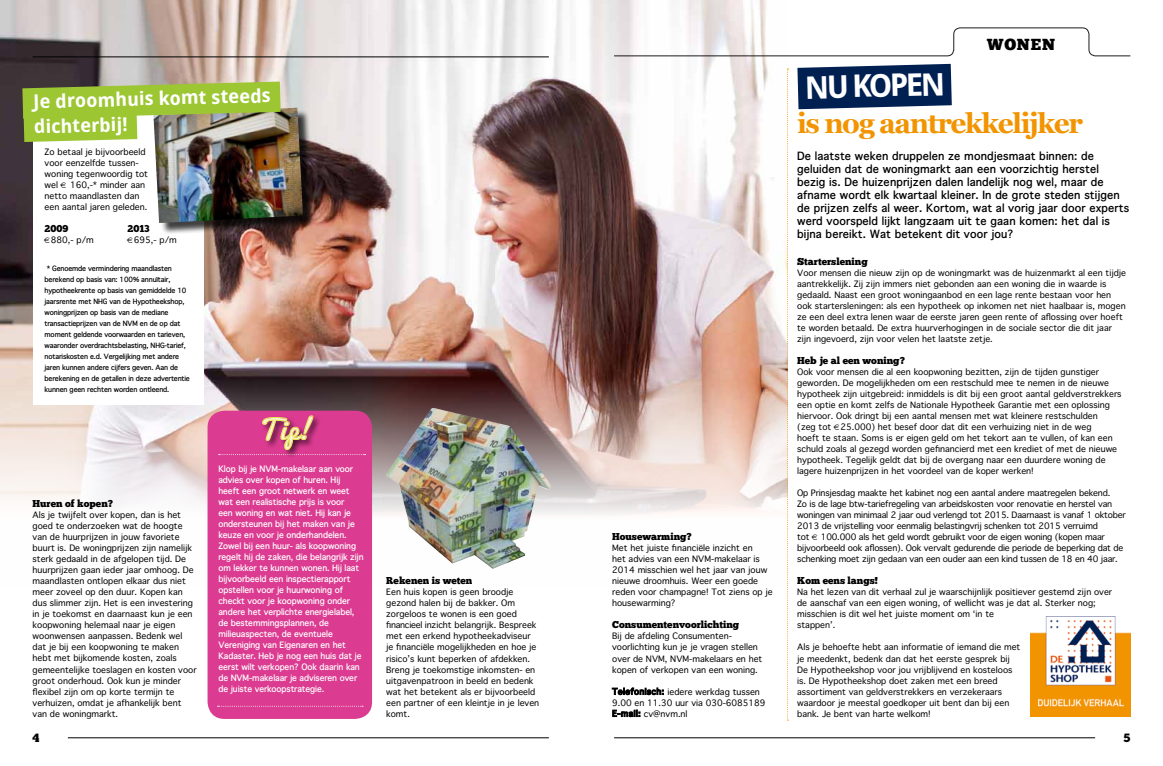
<style>
.page{position:relative;width:1163px;height:766px;background:#fff}
.page>*{position:absolute;margin:0;border:0;box-sizing:border-box;transform-origin:0 0}
.t1{font:700 31.1px "Droid Sans";color:#fff}
.t2{font:700 28px "Georgia";letter-spacing:-.05em;color:#f29400}
.t3{font:26.2px "Pacifico";color:#f8f7cc;scale:1.05 1}
.t4{font:700 18.8px/24.5px "Droid Sans";color:#fff}
.t5{font:16px "Chunk Five";color:#000}
.t6{font:12px "Chunk Five";color:#000}
.t7{font:700 11px/13px "Thonburi";color:#000}
.t8{font:10px "Chunk Five";color:#000}
.t9{font:8.5px/11px "Thonburi";color:#000}
.t10{font:700 8.5px/11px "Thonburi";letter-spacing:-.02em;color:#fff}
.t11{font:8.5px/11px "Thonburi";letter-spacing:-.02em;color:#000}
.t12{font:700 7px/11px "Thonburi";letter-spacing:-.03em;color:#000}
.s1{font-weight:700}
</style>
<div class="page">
<img style="left:0;top:0;width:787px;height:585px">
<hr style="left:68px;top:737px;width:481px;height:1px;background:#000">
<hr style="left:33px;top:56px;width:516px;height:1px;background:#000">
<hr style="left:614px;top:737px;width:480px;height:1px;background:#000">
<svg style="left:613px;top:27px;width:517px;height:30px"></svg>
<img style="left:1030px;top:616px;width:100px;height:100px">
<svg style="left:612px;top:687px;width:51px;height:7px"></svg>
<svg style="left:612px;top:709px;width:28px;height:7px"></svg>
<div style="left:34px;top:100px;width:169px;height:304px;background:#fff"></div>
<div style="left:155px;top:109px;width:160px;height:126px;background:#000;opacity:.75"></div>
<img style="left:154px;top:108px;width:149px;height:115px">
<img style="left:22px;top:82px;width:258px;height:60px">
<div style="left:207px;top:410px;width:165px;height:308px;background:#db3b91;border-radius:17px"></div>
<svg style="left:217px;top:705px;width:146px;height:1px"></svg>
<svg style="left:219px;top:415px;width:146px;height:40px"></svg>
<svg style="left:797px;top:64px;width:154px;height:45px;background:#153360"></svg>
<img style="left:413px;top:408px;width:19px;height:27px">
<svg style="left:787px;top:68px;width:1px;height:652px"></svg>
<h3 class="t4" style="left:33px;top:90px;width:239px;rotate:-2deg">Je droomhuis komt steeds dichterbij!</h3>
<p class="t9" style="left:45px;top:146px;width:105px">Zo betaal je bijvoorbeeld voor eenzelfde tussen&shy;woning tegenwoordig tot wel € 160,-* minder aan netto maandlasten dan een aantal jaren geleden.</p>
<p class="t8" style="left:45px;top:223px;width:25px">2009</p>
<p class="t8" style="left:128px;top:223px;width:23px">2013</p>
<p class="t9" style="left:45px;top:234px;width:51px">€880,- p/m</p>
<p class="t9" style="left:128px;top:234px;width:51px">€695,- p/m</p>
<p class="t12" style="left:45px;top:262px;width:147px;text-indent:2px">* Genoemde vermindering maandlasten berekend op basis van: 100% annuïtair, hypotheekrente op basis van gemiddelde 10 jaarsrente met NHG van de Hypotheekshop, woningprijzen op basis van de mediane transactieprijzen van de NVM en de op dat moment geldende voorwaarden en tarieven, waaronder overdrachtsbelasting, NHG-tarief, notariskosten e.d. Vergelijking met andere jaren kunnen andere cijfers geven. Aan de berekening en de getallen in deze advertentie kunnen geen rechten worden ontleend.</p>
<p class="t8" style="left:33px;top:498px;width:82px">Huren of kopen?</p>
<p class="t9" style="left:33px;top:509px;width:165px">Als je twijfelt over kopen, dan is het goed te onderzoeken wat de hoogte van de huurprijzen in jouw favoriete buurt is. De woningprijzen zijn namelijk sterk gedaald in de afgelopen tijd. De huurprijzen gaan ieder jaar omhoog. De maandlasten ontlopen elkaar dus niet meer zoveel op den duur. Kopen kan dus slimmer zijn. Het is een investering in je toekomst en daarnaast kun je een koopwoning helemaal naar je eigen woonwensen aanpassen. Bedenk wel dat je bij een koopwoning te maken hebt met bijkomende kosten, zoals gemeentelijke toeslagen en kosten voor groot onderhoud. Ook kun je minder flexibel zijn om op korte termijn te verhuizen, omdat je afhankelijk bent van de woningmarkt.</p>
<h3 class="t3" style="left:259px;top:415px;width:56px">Tip!</h3>
<p class="t10" style="left:218px;top:463px;width:147px">Klop bij je NVM-makelaar aan voor advies over kopen of huren. Hij heeft een groot netwerk en weet wat een realistische prijs is voor<br>een woning en wat niet. Hij kan je ondersteunen bij het maken van je keuze en voor je onderhandelen.<br>Zowel bij een huur- als koopwoning regelt hij de zaken, die belangrijk zijn om lekker te kunnen wonen. Hij laat bijvoorbeeld een inspectierapport opstellen voor je huurwoning of checkt voor je koopwoning onder andere het verplichte energielabel, de bestemmingsplannen, de milieuaspecten, de eventuele Vereniging van Eigenaren en het Kadaster. Heb je nog een huis dat je eerst wilt verkopen? Ook daarin kan de NVM-makelaar je adviseren over de juiste verkoopstrategie.</p>
<p class="t8" style="left:386px;top:575px;width:88px">Rekenen is weten</p>
<p class="t9" style="left:386px;top:586px;width:154px">Een huis kopen is geen broodje gezond halen bij de bakker. Om zorgeloos te wonen is een goed financieel inzicht belangrijk. Bespreek met een erkend hypotheekadviseur je financiële mogelijkheden en hoe je risico’s kunt beperken of afdekken.<br>Breng je toekomstige inkomsten- en uitgavenpatroon in beeld en bedenk wat het betekent als er bijvoorbeeld een partner of een kleintje in je leven komt.</p>
<p class="t8" style="left:612px;top:531px;width:81px">Housewarming?</p>
<p class="t9" style="left:612px;top:542px;width:162px">Met het juiste financiële inzicht en<br>het advies van een NVM-makelaar is<br>2014 misschien wel het jaar van jouw nieuwe droomhuis. Weer een goede reden voor champagne! Tot ziens op je housewarming?</p>
<p class="t8" style="left:612px;top:619px;width:129px">Consumentenvoorlichting</p>
<p class="t9" style="left:612px;top:630px;width:152px">Bij de afdeling Consumenten&shy;voorlichting kun je je vragen stellen over de NVM, NVM-makelaars en het kopen of verkopen van een woning.</p>
<p class="t9" style="left:612px;top:685px;width:155px"><span class="s1">Telefonisch:</span> iedere werkdag tussen<br>9.00 en 11.30 uur via 030-6085189<br><span class="s1">E-mail:</span> cv@nvm.nl</p>
<h1 class="t1" style="left:804px;top:66px;width:142px;rotate:-2deg">NU KOPEN</h1>
<h3 class="t5" style="left:987px;top:35px;width:69px">WONEN</h3>
<h2 class="t2" style="left:797px;top:105px;width:287px">is nog aantrekkelijker</h2>
<p class="t7" style="left:797px;top:149px;width:333px">De laatste weken druppelen ze mondjesmaat binnen: de geluiden dat de woningmarkt aan een voorzichtig herstel bezig is. De huizenprijzen dalen landelijk nog wel, maar de afname wordt elk kwartaal kleiner. In de grote steden stijgen de prijzen zelfs al weer. Kortom, wat al vorig jaar door experts werd voorspeld lijkt langzaam uit te gaan komen: het dal is bijna bereikt. Wat betekent dit voor jou?</p>
<p class="t8" style="left:797px;top:256px;width:72px">Starterslening</p>
<p class="t9" style="left:797px;top:267px;width:330px">Voor mensen die nieuw zijn op de woningmarkt was de huizenmarkt al een tijdje aantrekkelijk. Zij zijn immers niet gebonden aan een woning die in waarde is gedaald. Naast een groot woningaanbod en een lage rente bestaan voor hen ook startersleningen: als een hypotheek op inkomen net niet haalbaar is, mogen ze een deel extra lenen waar de eerste jaren geen rente of aflossing over hoeft te worden betaald. De extra huurverhogingen in de sociale sector die dit jaar zijn ingevoerd, zijn voor velen het laatste zetje.</p>
<p class="t8" style="left:797px;top:355px;width:109px">Heb je al een woning?</p>
<p class="t9" style="left:797px;top:366px;width:326px">Ook voor mensen die al een koopwoning bezitten, zijn de tijden gunstiger geworden. De mogelijkheden om een restschuld mee te nemen in de nieuwe hypotheek zijn uitgebreid: inmiddels is dit bij een groot aantal geldverstrekkers een optie en komt zelfs de Nationale Hypotheek Garantie met een oplossing hiervoor. Ook dringt bij een aantal mensen met wat kleinere restschulden<br>(zeg tot €25.000) het besef door dat dit een verhuizing niet in de weg<br>hoeft te staan. Soms is er eigen geld om het tekort aan te vullen, of kan een schuld zoals al gezegd worden gefinancierd met een krediet of met de nieuwe hypotheek. Tegelijk geldt dat bij de overgang naar een duurdere woning de lagere huizenprijzen in het voordeel van de koper werken!</p>
<p class="t11" style="left:797px;top:487px;width:330px">Op Prinsjesdag maakte het kabinet nog een aantal andere maatregelen bekend.<br>Zo is de lage btw-tariefregeling van arbeidskosten voor renovatie en herstel van woningen van minimaal 2 jaar oud verlengd tot 2015. Daarnaast is vanaf 1 oktober 2013 de vrijstelling voor eenmalig belastingvrij schenken tot 2015 verruimd<br>tot € 100.000 als het geld wordt gebruikt voor de eigen woning (kopen maar bijvoorbeeld ook aflossen). Ook vervalt gedurende die periode de beperking dat de schenking moet zijn gedaan van een ouder aan een kind tussen de 18 en 40 jaar.</p>
<p class="t8" style="left:797px;top:575px;width:82px">Kom eens langs!</p>
<p class="t9" style="left:797px;top:586px;width:316px">Na het lezen van dit verhaal zul je waarschijnlijk positiever gestemd zijn over de aanschaf van een eigen woning, of wellicht was je dat al. Sterker nog; misschien is dit wel het juiste moment om ‘in te<br>stappen’.</p>
<p class="t9" style="left:797px;top:641px;width:225px">Als je behoefte hebt aan informatie of iemand die met je meedenkt, bedenk dan dat het eerste gesprek bij De Hypotheekshop voor jou vrijblijvend en kosteloos is. De Hypotheekshop doet zaken met een breed assortiment van geldverstrekkers en verzekeraars waardoor je meestal goedkoper uit bent dan bij een bank. Je bent van harte welkom!</p>
<h3 class="t6" style="left:33px;top:730px;width:9px">4</h3>
<h3 class="t6" style="left:1123px;top:730px;width:8px">5</h3>
</div>
